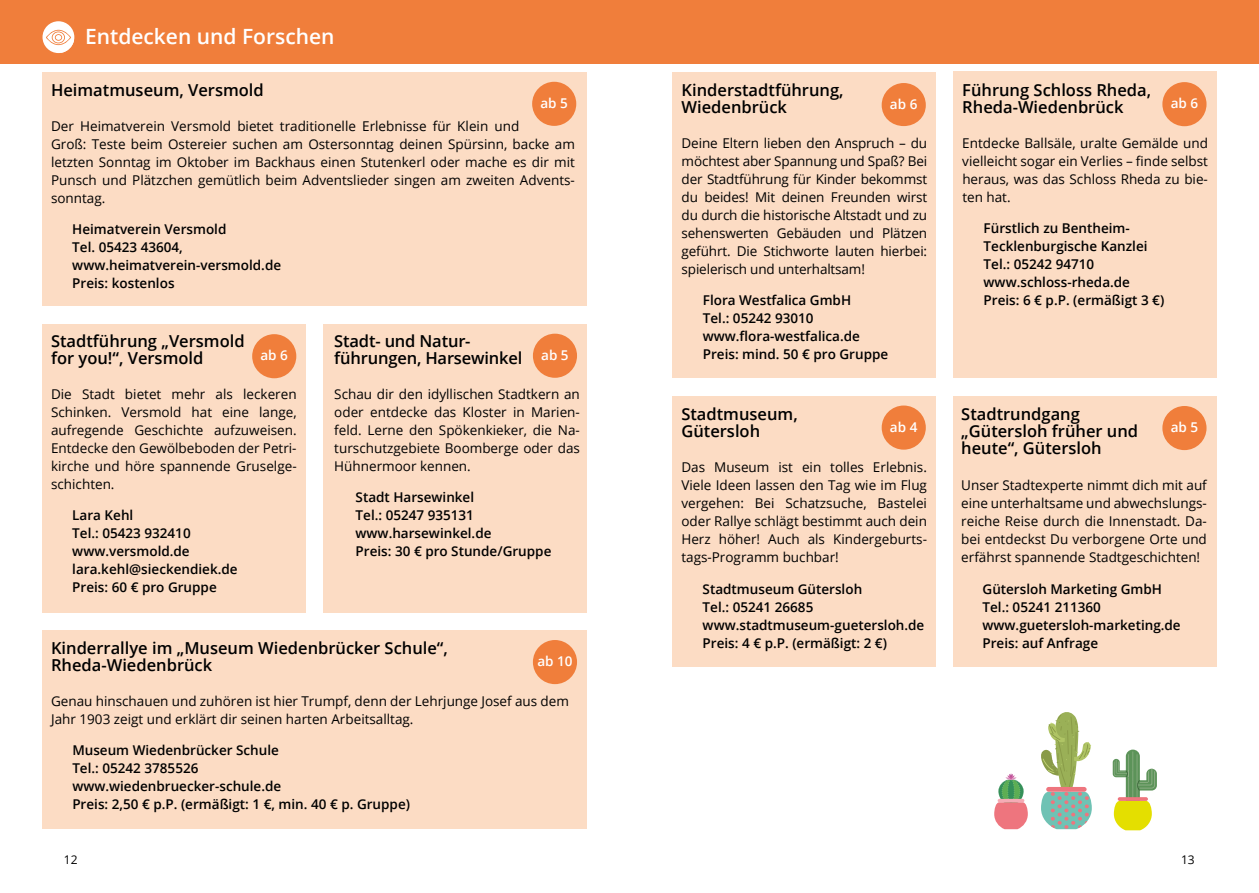
<style>
.page{position:relative;width:1259px;height:893px;background:#fff}
.page>*{position:absolute;margin:0;border:0;box-sizing:border-box;transform-origin:0 0}
.t1{font:600 21px "Open Sans";color:#fff}
.t2{font:600 16.5px/17px "Open Sans";color:#000}
.t3{font:13.5px/18px "Open Sans";color:#000;text-align:justify}
.t4{font:600 13.5px/18px "Open Sans";color:#000}
.t5{font:600 13.5px "Open Sans";color:#fff}
.t6{font:12px "Open Sans";color:#000}
</style>
<div class="page">
<div style="left:672px;top:396px;width:263px;height:270px;background:#fcdcc4"></div>
<div style="left:881px;top:406px;width:45px;height:44px;background:#f07e3b;border-radius:50%"></div>
<div style="left:323px;top:324px;width:264px;height:288px;background:#fcdcc4"></div>
<div style="left:952px;top:396px;width:264px;height:270px;background:#fcdcc4"></div>
<div style="left:1162px;top:406px;width:44px;height:44px;background:#f07e3b;border-radius:50%"></div>
<div style="left:533px;top:334px;width:44px;height:44px;background:#f07e3b;border-radius:50%"></div>
<div style="left:43px;top:324px;width:263px;height:288px;background:#fcdcc4"></div>
<div style="left:252px;top:334px;width:44px;height:44px;background:#f07e3b;border-radius:50%"></div>
<div style="left:0;top:0;width:1259px;height:64px;background:#f07e3b"></div>
<div style="left:43px;top:630px;width:544px;height:198px;background:#fcdcc4"></div>
<div style="left:533px;top:640px;width:44px;height:44px;background:#f07e3b;border-radius:50%"></div>
<div style="left:43px;top:21px;width:31px;height:32px;background:#fff;border-radius:50%"></div>
<svg style="left:46px;top:30px;width:28px;height:23px"></svg>
<div style="left:952px;top:72px;width:264px;height:306px;background:#fcdcc4"></div>
<div style="left:1162px;top:82px;width:44px;height:44px;background:#f07e3b;border-radius:50%"></div>
<div style="left:672px;top:72px;width:263px;height:306px;background:#fcdcc4"></div>
<div style="left:881px;top:83px;width:45px;height:43px;background:#f07e3b;border-radius:50%"></div>
<svg style="left:1041px;top:712px;width:51px;height:117px"></svg>
<div style="left:1046px;top:787px;width:40px;height:5px;background:#ee757e;border-radius:2px"></div>
<svg style="left:1112px;top:751px;width:45px;height:79px"></svg>
<svg style="left:1117px;top:797px;width:31px;height:4px"></svg>
<svg style="left:994px;top:773px;width:33px;height:56px"></svg>
<hr style="left:997px;top:799px;width:27px;height:3px;background:#f5abb5;border-radius:2px">
<div style="left:43px;top:72px;width:544px;height:234px;background:#fcdcc4"></div>
<div style="left:532px;top:82px;width:44px;height:44px;background:#f07e3b;border-radius:50%"></div>
<h1 class="t1" style="left:85px;top:22px;width:251px">Entdecken und Forschen</h1>
<p class="t2" style="left:51px;top:81px;width:214px">Heimatmuseum, Versmold</p>
<p class="t3" style="left:51px;top:117px;width:525px;text-align:left">Der Heimatverein Versmold bietet traditionelle Erlebnisse für Klein und<br>Groß: Teste beim Ostereier suchen am Ostersonntag deinen Spürsinn, backe am letzten Sonntag im Oktober im Backhaus einen Stutenkerl oder mache es dir mit Punsch und Plätzchen gemütlich beim Adventslieder singen am zweiten Advents&shy;sonntag.</p>
<p class="t4" style="left:72px;top:220px;width:210px">Heimatverein Versmold<br>Tel. 05423 43604, www.heimatverein-versmold.de<br>Preis: kostenlos</p>
<p class="t5" style="left:540px;top:94px;width:29px">ab 5</p>
<p class="t2" style="left:51px;top:332px;width:195px">Stadtführung „Versmold for you!“, Versmold</p>
<p class="t3" style="left:51px;top:385px;width:247px">Die Stadt bietet mehr als leckeren Schinken. Versmold hat eine lange, aufregende Geschichte aufzuweisen.<br>Entdecke den Gewölbeboden der Petri&shy;kirche und höre spannende Gruselge&shy;schichten.</p>
<p class="t4" style="left:72px;top:506px;width:167px">Lara Kehl<br>Tel.: 05423 932410 www.versmold.de lara.kehl@sieckendiek.de<br>Preis: 60 € pro Gruppe</p>
<p class="t5" style="left:260px;top:346px;width:29px">ab 6</p>
<p class="t2" style="left:334px;top:332px;width:190px">Stadt- und Natur&shy;führungen, Harsewinkel</p>
<p class="t3" style="left:334px;top:385px;width:247px">Schau dir den idyllischen Stadtkern an oder entdecke das Kloster in Marien&shy;feld. Lerne den Spökenkieker, die Na&shy;turschutzgebiete Boomberge oder das Hühnermoor kennen.</p>
<p class="t4" style="left:355px;top:488px;width:197px">Stadt Harsewinkel<br>Tel.: 05247 935131 www.harsewinkel.de<br>Preis: 30 € pro Stunde/Gruppe</p>
<p class="t5" style="left:541px;top:345px;width:29px">ab 5</p>
<p class="t2" style="left:51px;top:639px;width:398px">Kinderrallye im „Museum Wiedenbrücker Schule“,<br>Rheda-Wiedenbrück</p>
<p class="t3" style="left:51px;top:692px;width:519px">Genau hinschauen und zuhören ist hier Trumpf, denn der Lehrjunge Josef aus dem<br>Jahr 1903 zeigt und erklärt dir seinen harten Arbeitsalltag.</p>
<p class="t4" style="left:72px;top:741px;width:339px">Museum Wiedenbrücker Schule<br>Tel.: 05242 3785526 www.wiedenbruecker-schule.de<br>Preis: 2,50 € p.P. (ermäßigt: 1 €, min. 40 € p. Gruppe)</p>
<p class="t5" style="left:537px;top:652px;width:37px">ab 10</p>
<p class="t2" style="left:681px;top:81px;width:163px">Kinderstadtführung,<br>Wiedenbrück</p>
<p class="t3" style="left:681px;top:134px;width:247px">Deine Eltern lieben den Anspruch – du möchtest aber Spannung und Spaß? Bei der Stadtführung für Kinder bekommst du beides! Mit deinen Freunden wirst du durch die historische Altstadt und zu sehenswerten Gebäuden und Plätzen geführt. Die Stichworte lauten hierbei: spielerisch und unterhaltsam!</p>
<p class="t4" style="left:703px;top:291px;width:187px">Flora Westfalica GmbH<br>Tel.: 05242 93010 www.flora-westfalica.de<br>Preis: mind. 50 € pro Gruppe</p>
<p class="t5" style="left:890px;top:95px;width:29px">ab 6</p>
<p class="t2" style="left:681px;top:405px;width:118px">Stadtmuseum,<br>Gütersloh</p>
<p class="t3" style="left:681px;top:458px;width:247px">Das Museum ist ein tolles Erlebnis.<br>Viele Ideen lassen den Tag wie im Flug vergehen: Bei Schatzsuche, Bastelei oder Rallye schlägt bestimmt auch dein Herz höher! Auch als Kindergeburts&shy;tags-Programm buchbar!</p>
<p class="t4" style="left:702px;top:579px;width:223px">Stadtmuseum Gütersloh<br>Tel.: 05241 26685 www.stadtmuseum-guetersloh.de<br>Preis: 4 € p.P. (ermäßigt: 2 €)</p>
<p class="t5" style="left:890px;top:417px;width:29px">ab 4</p>
<p class="t2" style="left:962px;top:81px;width:190px">Führung Schloss Rheda,<br>Rheda-Wiedenbrück</p>
<p class="t3" style="left:962px;top:134px;width:247px">Entdecke Ballsäle, uralte Gemälde und vielleicht sogar ein Verlies – finde selbst heraus, was das Schloss Rheda zu bie&shy;ten hat.</p>
<p class="t4" style="left:983px;top:219px;width:182px">Fürstlich zu Bentheim-<br>Tecklenburgische Kanzlei<br>Tel.: 05242 94710 www.schloss-rheda.de<br>Preis: 6 € p.P. (ermäßigt 3 €)</p>
<p class="t5" style="left:1170px;top:94px;width:29px">ab 6</p>
<p class="t2" style="left:961px;top:405px;width:178px">Stadtrundgang „Gütersloh früher und heute“, Gütersloh</p>
<p class="t3" style="left:961px;top:476px;width:247px">Unser Stadtexperte nimmt dich mit auf eine unterhaltsame und abwechslungs&shy;reiche Reise durch die Innenstadt. Da&shy;bei entdeckst Du verborgene Orte und erfährst spannende Stadtgeschichten!</p>
<p class="t4" style="left:982px;top:579px;width:200px">Gütersloh Marketing GmbH<br>Tel.: 05241 211360 www.guetersloh-marketing.de<br>Preis: auf Anfrage</p>
<p class="t5" style="left:1170px;top:418px;width:29px">ab 5</p>
<p class="t6" style="left:64px;top:851px;width:15px">12</p>
<p class="t6" style="left:1181px;top:851px;width:15px">13</p>
</div>
